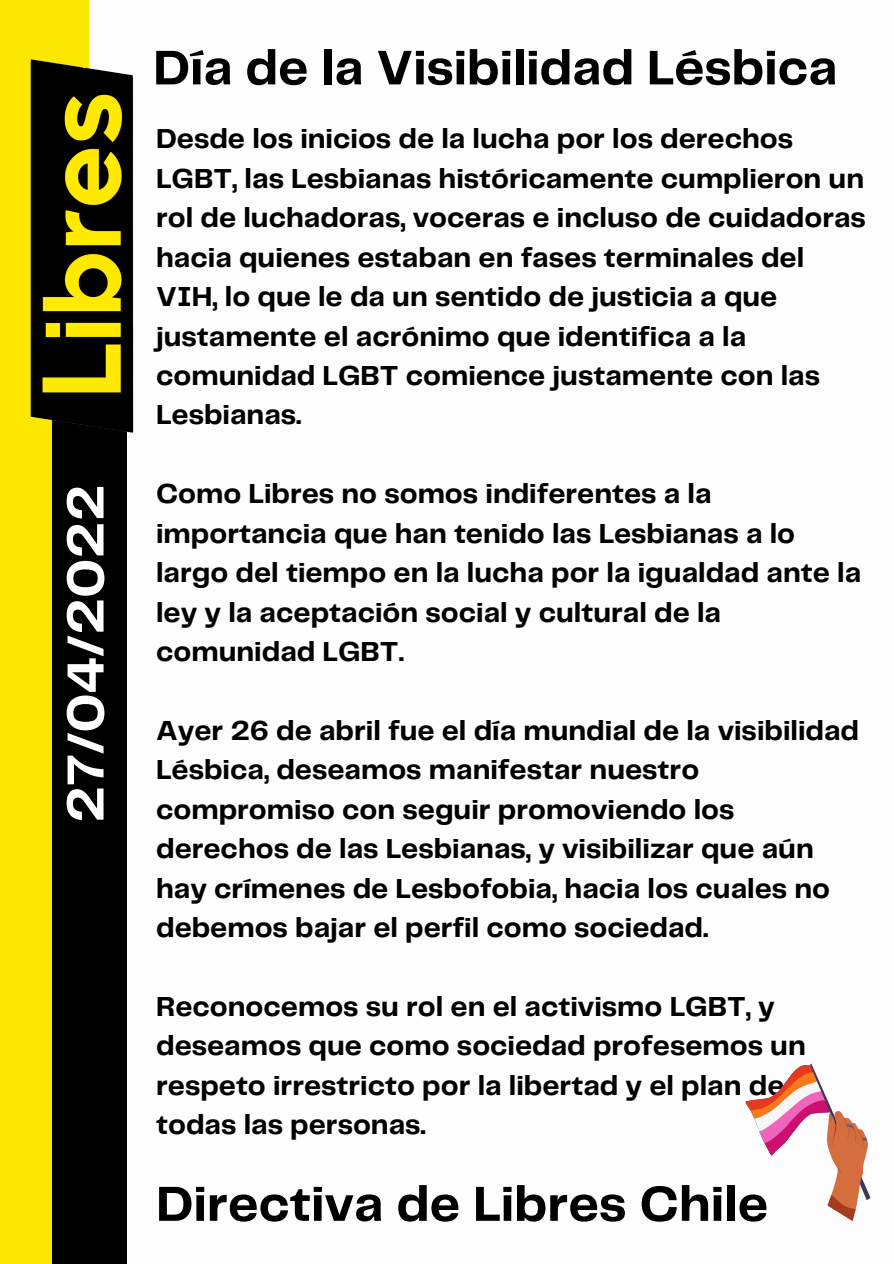
<style>
.page{position:relative;width:894px;height:1264px;background:#fff}
.page>*{position:absolute;margin:0;border:0;box-sizing:border-box;transform-origin:0 0}
.t1{font:700 54px "Telegraf";color:#fff}
.t2{font:700 51px "Telegraf";color:#000}
.t3{font:700 50.4px "Telegraf";color:#000}
.t4{font:700 28.5px/39.5px "Telegraf";color:#000}
</style>
<div class="page">
<div style="left:0;top:0;width:89px;height:1263px;background:#fce700"></div>
<div style="left:52px;top:245px;width:75px;height:1018px;background:#010000"></div>
<img style="left:30px;top:59px;width:104px;height:374px">
<svg style="left:745px;top:1063px;width:124px;height:158px"></svg>
<p class="t1" style="left:62px;top:823px;width:340px;rotate:-90deg">27/04/2022</p>
<p class="t3" style="left:153px;top:46px;width:685px">Día de la Visibilidad Lésbica</p>
<p class="t4" style="left:156px;top:121px;width:711px">Desde los inicios de la lucha por los derechos LGBT, las Lesbianas históricamente cumplieron un rol de luchadoras, voceras e incluso de cuidadoras hacia quienes estaban en fases terminales del VIH, lo que le da un sentido de justicia a que justamente el acrónimo que identifica a la comunidad LGBT comience justamente con las Lesbianas.</p>
<p class="t4" style="left:156px;top:475px;width:706px">Como Libres no somos indiferentes a la importancia que han tenido las Lesbianas a lo largo del tiempo en la lucha por la igualdad ante la ley y la aceptación social y cultural de la comunidad LGBT.</p>
<p class="t4" style="left:156px;top:712px;width:704px">Ayer 26 de abril fue el día mundial de la visibilidad Lésbica, deseamos manifestar nuestro compromiso con seguir promoviendo los derechos de las Lesbianas, y visibilizar que aún hay crímenes de Lesbofobia, hacia los cuales no debemos bajar el perfil como sociedad.</p>
<p class="t4" style="left:156px;top:988px;width:651px">Reconocemos su rol en el activismo LGBT, y deseamos que como sociedad profesemos un respeto irrestricto por la libertad y el plan de todas las personas.</p>
<p class="t2" style="left:156px;top:1181px;width:613px">Directiva de Libres Chile</p>
</div>
